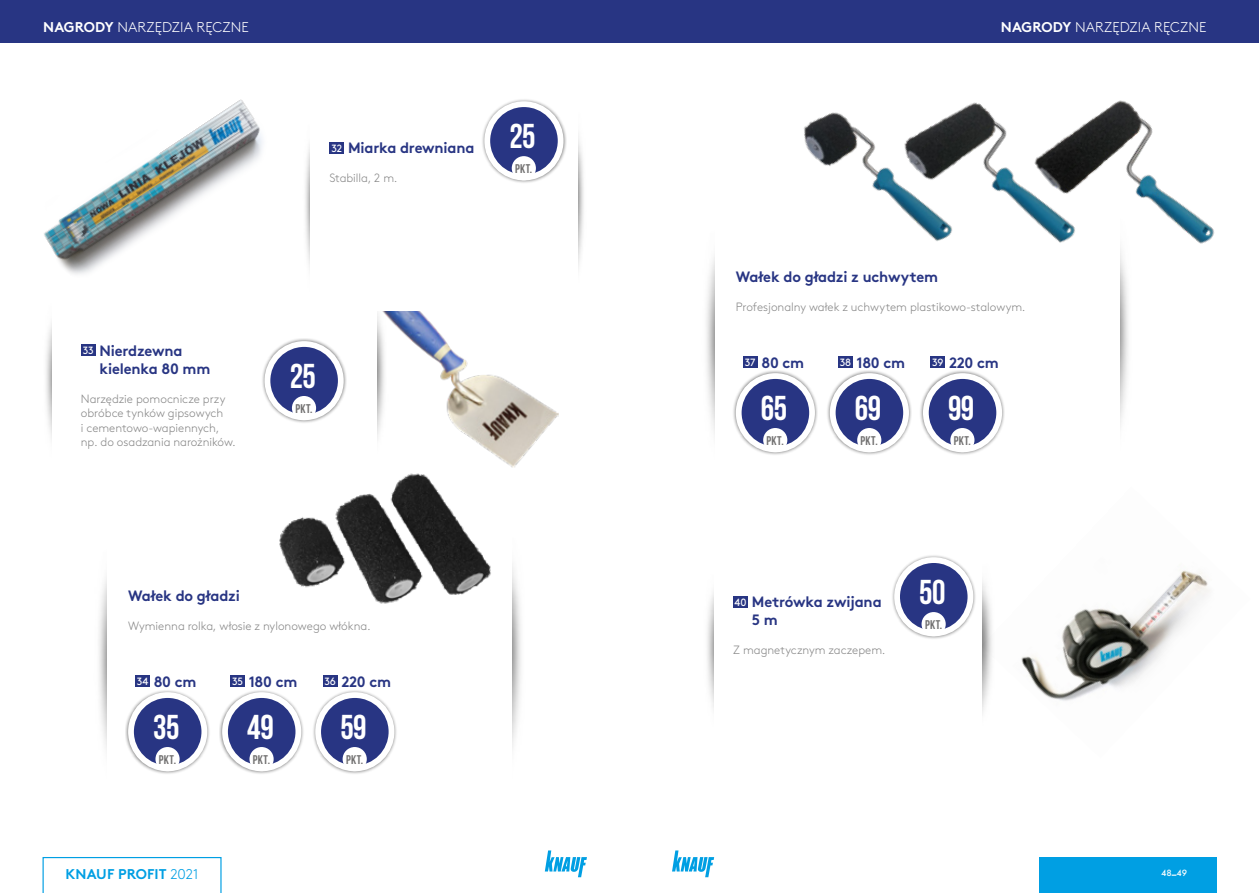
<style>
.page{position:relative;width:1259px;height:893px;background:#fff}
.page>*{position:absolute;margin:0;border:0;box-sizing:border-box;transform-origin:0 0}
.t1{font:34.5px "Bebas Neue";letter-spacing:-.015em;color:#fff}
.t2{font:700 15px/18px "Brown Pro";letter-spacing:-.015em;color:#283583}
.t3{font:300 14.1px "Brown Pro";letter-spacing:.01em;color:#fff}
.t4{font:700 14.1px "Brown Pro";letter-spacing:.01em;color:#009fe3}
.t5{font:12.6px "Bebas Neue";letter-spacing:.025em;color:#706f6f}
.t6{font:300 12px/14.4px "Brown Pro";color:#878787}
.t7{font:500 9.45px "Futura PT";color:#fff}
.s1{font-weight:700}
.s2{font-weight:400;font-size:10.5px;color:#fff}
.s3{font-weight:300}
</style>
<div class="page">
<div style="left:1038px;top:857px;width:178px;height:36px;background:#009fe3"></div>
<svg style="left:43px;top:857px;width:178px;height:36px"></svg>
<svg style="left:672px;top:850px;width:42px;height:27px"></svg>
<svg style="left:545px;top:850px;width:42px;height:27px"></svg>
<div style="left:0;top:0;width:629px;height:43px;background:#283583"></div>
<div style="left:629px;top:0;width:630px;height:43px;background:#283583"></div>
<img style="left:1021px;top:570px;width:189px;height:131px">
<img style="left:706px;top:256px;width:9px;height:178px">
<img style="left:1120px;top:303px;width:8px;height:124px">
<div style="left:826px;top:370px;width:86px;height:86px;background:#000;opacity:.5"></div>
<div style="left:832px;top:376px;width:74px;height:73px;background:#283583;border-radius:50%"></div>
<div style="left:830px;top:373px;width:79px;height:79px;border:6px solid #fff;border-radius:50%"></div>
<div style="left:857px;top:428px;width:24px;height:24px;background:#fff;border-radius:50%"></div>
<div style="left:743px;top:356px;width:15px;height:12px;background:#283583"></div>
<div style="left:838px;top:356px;width:15px;height:12px;background:#283583"></div>
<div style="left:930px;top:356px;width:15px;height:12px;background:#283583"></div>
<div style="left:732px;top:370px;width:86px;height:86px;background:#000;opacity:.5"></div>
<div style="left:738px;top:376px;width:74px;height:73px;background:#283583;border-radius:50%"></div>
<div style="left:736px;top:373px;width:79px;height:79px;border:6px solid #fff;border-radius:50%"></div>
<div style="left:763px;top:428px;width:24px;height:24px;background:#fff;border-radius:50%"></div>
<div style="left:919px;top:370px;width:86px;height:86px;background:#000;opacity:.5"></div>
<div style="left:926px;top:376px;width:73px;height:73px;background:#283583;border-radius:50%"></div>
<div style="left:923px;top:373px;width:79px;height:79px;border:6px solid #fff;border-radius:50%"></div>
<div style="left:950px;top:428px;width:24px;height:24px;background:#fff;border-radius:50%"></div>
<img style="left:46px;top:323px;width:6px;height:116px">
<div style="left:261px;top:338px;width:86px;height:85px;background:#000;opacity:.5"></div>
<div style="left:267px;top:344px;width:74px;height:73px;background:#283583;border-radius:50%"></div>
<div style="left:264px;top:341px;width:80px;height:79px;border:6px solid #fff;border-radius:50%"></div>
<div style="left:292px;top:396px;width:24px;height:24px;background:#fff;border-radius:50%"></div>
<div style="left:81px;top:344px;width:15px;height:12px;background:#283583"></div>
<img style="left:377px;top:311px;width:182px;height:157px">
<img style="left:308px;top:145px;width:2px;height:122px">
<img style="left:520px;top:135px;width:64px;height:189px">
<div style="left:311px;top:102px;width:267px;height:209px;background:#fff"></div>
<div style="left:481px;top:98px;width:86px;height:86px;background:#000;opacity:.5"></div>
<div style="left:487px;top:104px;width:73px;height:73px;background:#283583;border-radius:50%"></div>
<div style="left:484px;top:101px;width:79px;height:79px;border:6px solid #fff;border-radius:50%"></div>
<div style="left:512px;top:156px;width:24px;height:24px;background:#fff;border-radius:50%"></div>
<div style="left:329px;top:142px;width:15px;height:11px;background:#283583"></div>
<img style="left:44px;top:99px;width:264px;height:175px">
<img style="left:804px;top:112px;width:82px;height:80px">
<img style="left:886px;top:102px;width:129px;height:139px">
<img style="left:1015px;top:100px;width:200px;height:203px">
<img style="left:99px;top:577px;width:8px;height:173px">
<img style="left:512px;top:564px;width:9px;height:185px">
<div style="left:219px;top:689px;width:85px;height:86px;background:#000;opacity:.5"></div>
<div style="left:225px;top:695px;width:73px;height:73px;background:#283583;border-radius:50%"></div>
<div style="left:222px;top:692px;width:79px;height:79px;border:6px solid #fff;border-radius:50%"></div>
<div style="left:249px;top:747px;width:25px;height:24px;background:#fff;border-radius:50%"></div>
<div style="left:135px;top:675px;width:15px;height:12px;background:#283583"></div>
<div style="left:230px;top:675px;width:15px;height:12px;background:#283583"></div>
<div style="left:323px;top:675px;width:15px;height:12px;background:#283583"></div>
<div style="left:125px;top:689px;width:85px;height:86px;background:#000;opacity:.5"></div>
<div style="left:131px;top:695px;width:73px;height:73px;background:#283583;border-radius:50%"></div>
<div style="left:128px;top:692px;width:79px;height:79px;border:6px solid #fff;border-radius:50%"></div>
<div style="left:155px;top:747px;width:25px;height:24px;background:#fff;border-radius:50%"></div>
<div style="left:312px;top:689px;width:86px;height:86px;background:#000;opacity:.5"></div>
<div style="left:318px;top:695px;width:73px;height:73px;background:#283583;border-radius:50%"></div>
<div style="left:315px;top:692px;width:79px;height:79px;border:6px solid #fff;border-radius:50%"></div>
<div style="left:343px;top:747px;width:24px;height:24px;background:#fff;border-radius:50%"></div>
<img style="left:279px;top:473px;width:212px;height:131px">
<img style="left:707px;top:592px;width:7px;height:116px">
<img style="left:982px;top:581px;width:10px;height:133px">
<div style="left:733px;top:596px;width:15px;height:11px;background:#283583"></div>
<div style="left:890px;top:554px;width:86px;height:86px;background:#000;opacity:.5"></div>
<div style="left:897px;top:560px;width:73px;height:73px;background:#283583;border-radius:50%"></div>
<div style="left:894px;top:557px;width:79px;height:79px;border:6px solid #fff;border-radius:50%"></div>
<div style="left:921px;top:612px;width:24px;height:24px;background:#fff;border-radius:50%"></div>
<p class="t3" style="left:43px;top:17px;width:207px"><span class="s1">NAGRODY</span> NARZĘDZIA RĘCZNE</p>
<p class="t3" style="left:1001px;top:17px;width:207px"><span class="s1">NAGRODY</span> NARZĘDZIA RĘCZNE</p>
<p class="t2" style="left:332px;top:138px;width:144px"><span class="s2">32</span> Miarka drewniana</p>
<p class="t6" style="left:329px;top:170px;width:69px">Stabilla, 2 m.</p>
<h1 class="t1" style="left:509px;top:118px;width:28px">25</h1>
<p class="t5" style="left:515px;top:161px;width:19px">PKT.</p>
<p class="t2" style="left:99px;top:340px;width:112px;text-indent:-17px"><span class="s2">33</span> Nierdzewna kielenka 80 mm</p>
<p class="t6" style="left:81px;top:391px;width:156px">Narzędzie pomocnicze przy obróbce tynków gipsowych<br>i cementowo-wapiennych, np. do osadzania narożników.</p>
<h1 class="t1" style="left:290px;top:357px;width:28px">25</h1>
<p class="t5" style="left:295px;top:401px;width:19px">PKT.</p>
<p class="t2" style="left:128px;top:585px;width:113px">Wałek do gładzi</p>
<p class="t6" style="left:128px;top:618px;width:244px">Wymienna rolka, włosie z nylonowego włókna.</p>
<p class="t2" style="left:137px;top:671px;width:61px"><span class="s2">34</span> 80 cm</p>
<p class="t2" style="left:232px;top:671px;width:67px"><span class="s2">35</span> 180 cm</p>
<p class="t2" style="left:324px;top:671px;width:68px"><span class="s2">36</span> 220 cm</p>
<h1 class="t1" style="left:153px;top:708px;width:28px">35</h1>
<p class="t5" style="left:159px;top:752px;width:19px">PKT.</p>
<h1 class="t1" style="left:247px;top:708px;width:28px">49</h1>
<p class="t5" style="left:253px;top:752px;width:19px">PKT.</p>
<h1 class="t1" style="left:340px;top:708px;width:28px">59</h1>
<p class="t5" style="left:346px;top:752px;width:19px">PKT.</p>
<p class="t2" style="left:736px;top:266px;width:204px">Wałek do gładzi z uchwytem</p>
<p class="t6" style="left:736px;top:299px;width:291px">Profesjonalny wałek z uchwytem plastikowo-stalowym.</p>
<p class="t2" style="left:745px;top:352px;width:61px"><span class="s2">37</span> 80 cm</p>
<p class="t2" style="left:839px;top:352px;width:67px"><span class="s2">38</span> 180 cm</p>
<p class="t2" style="left:932px;top:352px;width:68px"><span class="s2">39</span> 220 cm</p>
<h1 class="t1" style="left:761px;top:389px;width:28px">65</h1>
<p class="t5" style="left:766px;top:433px;width:19px">PKT.</p>
<h1 class="t1" style="left:855px;top:389px;width:28px">69</h1>
<p class="t5" style="left:860px;top:433px;width:19px">PKT.</p>
<h1 class="t1" style="left:948px;top:389px;width:28px">99</h1>
<p class="t5" style="left:953px;top:433px;width:19px">PKT.</p>
<p class="t2" style="left:752px;top:591px;width:131px;text-indent:-17px"><span class="s2">40</span> Metrówka zwijana<br>5 m</p>
<p class="t6" style="left:733px;top:642px;width:154px">Z magnetycznym zaczepem.</p>
<h1 class="t1" style="left:919px;top:573px;width:28px">50</h1>
<p class="t5" style="left:925px;top:617px;width:19px">PKT.</p>
<p class="t4" style="left:66px;top:863px;width:134px">KNAUF PROFIT <span class="s3">2021</span></p>
<p class="t7" style="left:1161px;top:867px;width:28px">48<sup>_</sup>49</p>
</div>
